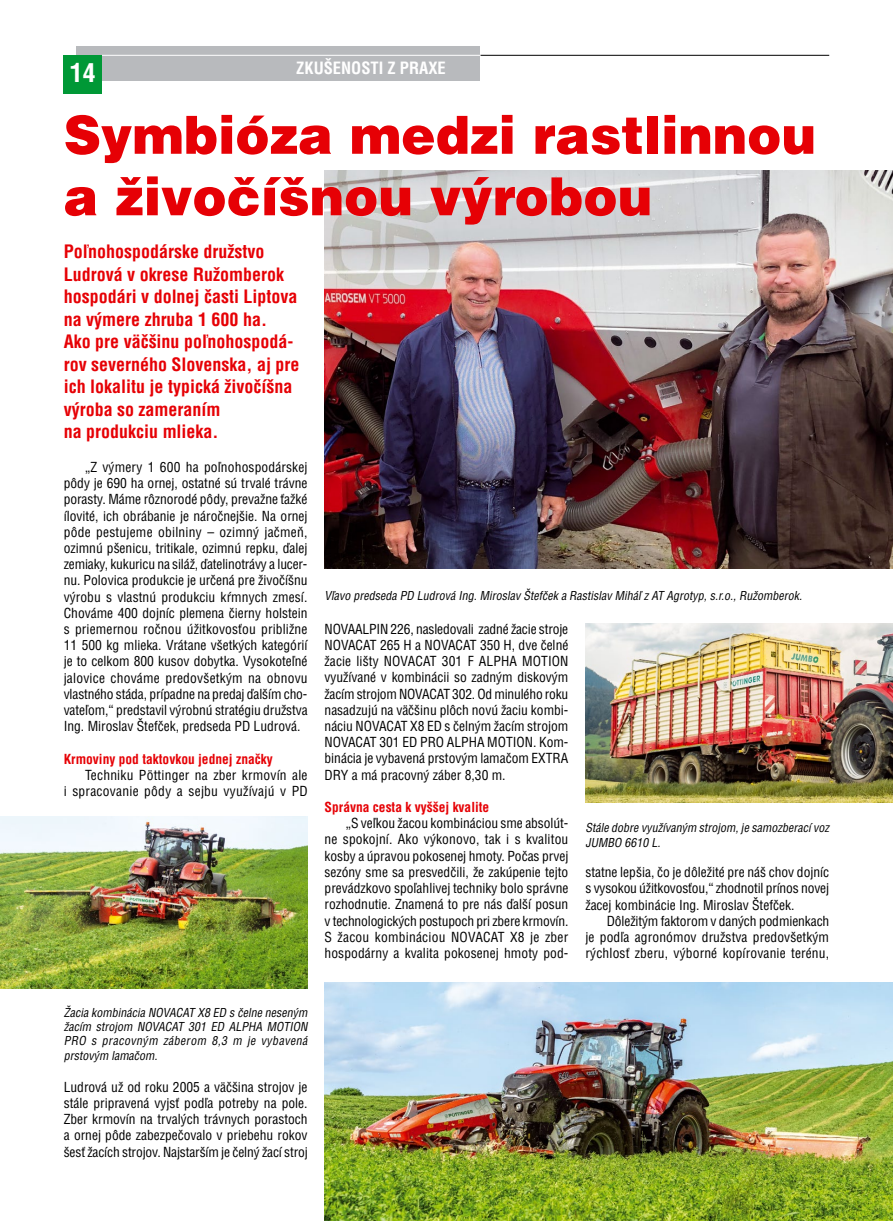
<style>
.page{position:relative;width:893px;height:1221px;background:#fff}
.page>*{position:absolute;margin:0;border:0;box-sizing:border-box;transform-origin:0 0}
.t1{font:900 52.5px/61.5px "Switzerland";color:#e60005}
.t2{font:700 25.5px "Switzerland Condensed";color:#fff}
.t3{font:700 18px/22.5px "Switzerland Condensed";color:#e60005}
.t4{font:700 16.5px "Switzerland Condensed";color:#fff}
.t5{font:13.5px/16.2px "Switzerland Condensed";color:#000;text-align:justify}
.t6{font:700 13.5px "Switzerland Condensed";color:#e60005}
.t7{font:italic 12px/14.4px "Switzerland Condensed";color:#000;text-align:justify}
</style>
<div class="page">
<img style="left:585px;top:623px;width:308px;height:179px">
<hr style="left:480px;top:55px;width:349px;height:1px;background:#000">
<div style="left:76px;top:46px;width:404px;height:34px;background:#b8babd"></div>
<div style="left:64px;top:55px;width:38px;height:38px;background:#009836"></div>
<hr style="left:102px;top:55px;width:378px;height:1px;background:#fff">
<img style="left:325px;top:170px;width:568px;height:399px">
<img style="left:0;top:816px;width:308px;height:171px">
<img style="left:325px;top:982px;width:568px;height:238px">
<h2 class="t2" style="left:70px;top:58px;width:27px">14</h2>
<p class="t4" style="left:296px;top:58px;width:151px">ZKUŠENOSTI Z PRAXE</p>
<h1 class="t1" style="left:64px;top:106px;width:754px">Symbióza medzi rastlinnou a živočíšnou výrobou</h1>
<p class="t3" style="left:64px;top:240px;width:237px">Poľnohospodárske družstvo<br>Ludrová v okrese Ružomberok hospodári v dolnej časti Liptova na výmere zhruba 1 600 ha.<br>Ako pre väčšinu poľnohospodá&shy;rov severného Slovenska, aj pre ich lokalitu je typická živočíšna výroba so zameraním<br>na produkciu mlieka.</p>
<p class="t5" style="left:64px;top:459px;width:245px;text-indent:21px">„Z výmery 1 600 ha poľnohospodárskej pôdy je 690 ha ornej, ostatné sú trvalé trávne porasty. Máme rôznorodé pôdy, prevažne ťažké ílovité, ich obrábanie je náročnejšie. Na ornej pôde pestujeme obilniny – ozimný jačmeň, ozimnú pšenicu, tritikale, ozimnú repku, ďalej zemiaky, kukuricu na siláž, ďatelinotrávy a lucer&shy;nu. Polovica produkcie je určená pre živočíšnu výrobu s vlastnú produkciu kŕmnych zmesí.<br>Chováme 400 dojníc plemena čierny holstein s priemernou ročnou úžitkovosťou približne 11 500 kg mlieka. Vrátane všetkých kategórií je to celkom 800 kusov dobytka. Vysokoteľné jalovice chováme predovšetkým na obnovu vlastného stáda, prípadne na predaj ďalším cho&shy;vateľom,“ predstavil výrobnú stratégiu družstva Ing. Miroslav Štefček, predseda PD Ludrová.</p>
<p class="t6" style="left:64px;top:750px;width:211px">Krmoviny pod taktovkou jednej značky</p>
<p class="t5" style="left:64px;top:766px;width:245px;text-align:right">Techniku Pöttinger na zber krmovín ale<br>i spracovanie pôdy a sejbu využívajú v PD</p>
<p class="t7" style="left:325px;top:588px;width:479px">Vľavo predseda PD Ludrová Ing. Miroslav Štefček a Rastislav Miháľ z AT Agrotyp, s.r.o., Ružomberok.</p>
<p class="t5" style="left:325px;top:620px;width:245px">NOVAALPIN 226, nasledovali zadné žacie stroje NOVACAT 265 H a NOVACAT 350 H, dve čelné žacie lišty NOVACAT 301 F ALPHA MOTION využívané v kombinácii so zadným diskovým žacím strojom NOVACAT 302. Od minulého roku nasadzujú na väčšinu plôch novú žaciu kombi&shy;náciu NOVACAT X8 ED s čelným žacím strojom NOVACAT 301 ED PRO ALPHA MOTION. Kom&shy;binácia je vybavená prstovým lamačom EXTRA DRY a má pracovný záber 8,30 m.</p>
<p class="t6" style="left:325px;top:799px;width:166px">Správna cesta k vyššej kvalite</p>
<p class="t5" style="left:325px;top:815px;width:245px;text-indent:21px">„S veľkou žacou kombináciou sme absolút&shy;ne spokojní. Ako výkonovo, tak i s kvalitou kosby a úpravou pokosenej hmoty. Počas prvej sezóny sme sa presvedčili, že zakúpenie tejto prevádzkovo spoľahlivej techniky bolo správne rozhodnutie. Znamená to pre nás ďalší posun v technologických postupoch pri zbere krmovín.<br>S žacou kombináciou NOVACAT X8 je zber hospodárny a kvalita pokosenej hmoty pod-</p>
<p class="t7" style="left:585px;top:820px;width:245px">Stále dobre využívaným strojom, je samozberací voz<br>JUMBO 6610 L.</p>
<p class="t5" style="left:585px;top:864px;width:245px">statne lepšia, čo je dôležité pre náš chov dojníc s vysokou úžitkovosťou,“ zhodnotil prínos novej žacej kombinácie Ing. Miroslav Štefček.</p>
<p class="t5" style="left:585px;top:912px;width:245px;text-indent:21px">Dôležitým faktorom v daných podmienkach je podľa agronómov družstva predovšetkým rýchlosť zberu, výborné kopírovanie terénu,</p>
<p class="t7" style="left:64px;top:1004px;width:245px">Žacia kombinácia NOVACAT X8 ED s čelne neseným žacím strojom NOVACAT 301 ED ALPHA MOTION PRO s pracovným záberom 8,3 m je vybavená prstovým lamačom.</p>
<p class="t5" style="left:64px;top:1078px;width:246px">Ludrová už od roku 2005 a väčšina strojov je stále pripravená vyjsť podľa potreby na pole.<br>Zber krmovín na trvalých trávnych porastoch a ornej pôde zabezpečovalo v priebehu rokov šesť žacích strojov. Najstarším je čelný žací stroj</p>
</div>
